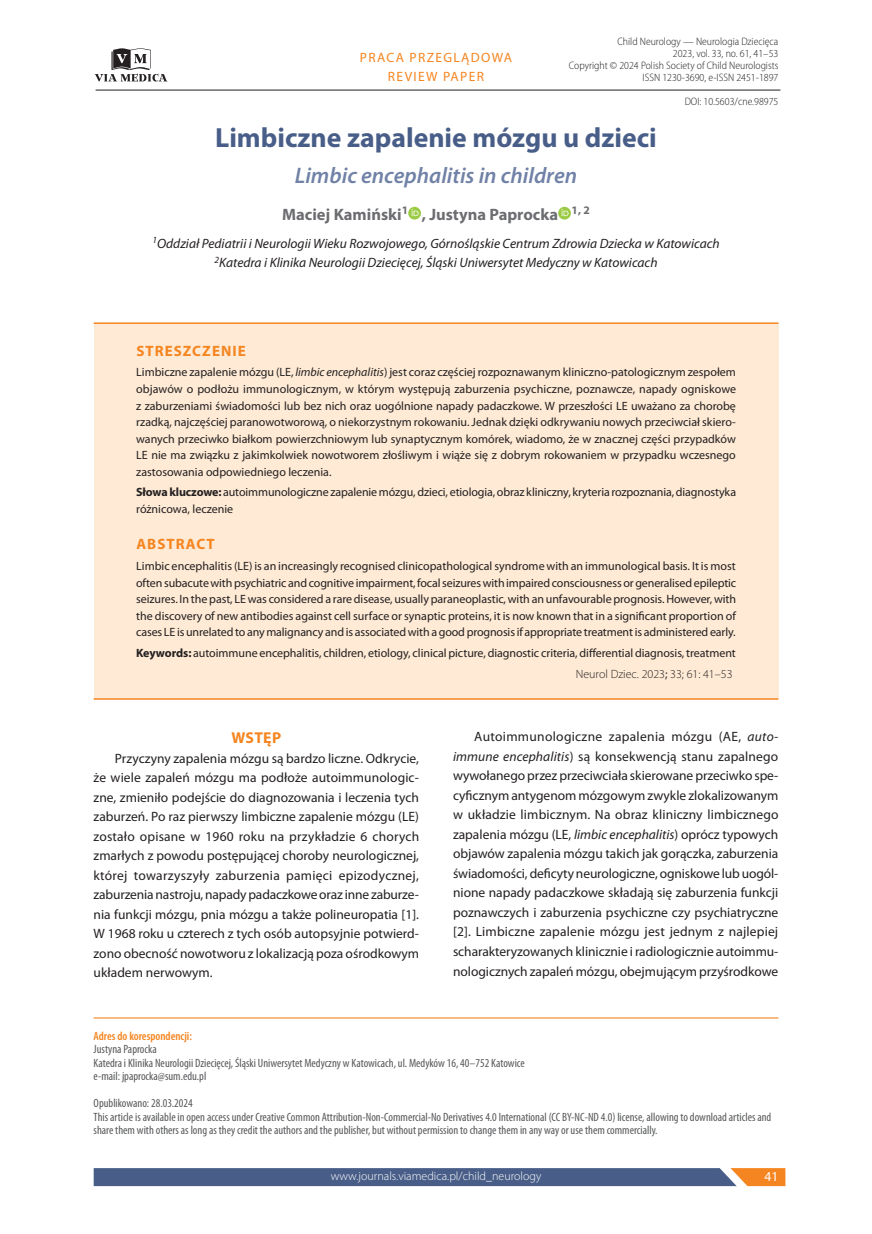
<style>
.page{position:relative;width:872px;height:1234px;background:#fff}
.page>*{position:absolute;margin:0;border:0;box-sizing:border-box;transform-origin:0 0}
._02_Tytul{font:700 27.75px "Myriad Pro";color:#485e88}
._02_Tytul_podrzedny{font:italic 600 22.5px "Myriad Pro";color:#7182a7}
._03_Autor{font:700 16.5px "Myriad Pro";color:#6c6d70}
._12_Srodtytul_1{font:700 15.75px "Myriad Pro";letter-spacing:.02em;color:#f58520}
._06_Streszczenie_tyt{font:700 15px "Myriad Pro";letter-spacing:.07em;color:#f58520}
._08_Tekst{font:13.5px/19.5px "Myriad Pro";color:#231f20;text-align:justify}
._03_Afiliacje{font:italic 13.5px/19.5px "Myriad Pro";color:#231f20;text-align:center}
.t1{font:13.5px/19.5px "Myriad Pro";letter-spacing:.1em;color:#f58520;text-align:center}
.t2{font:13.5px "Myriad Pro";color:#fff}
._06_Streszczenie_tek{font:12px/16.5px "Myriad Pro";letter-spacing:-.005em;color:#231f20;text-align:justify}
._05_This_article_is{font:condensed 12px/13.5px "Myriad Pro";color:#57585a}
._06_Streszczenie_slo{font:12px/16.5px "Myriad Pro";letter-spacing:-.005em;color:#231f20}
._05_Adres_koresponde{font:condensed 12px/13.5px "Myriad Pro";color:#57585a}
.t3{font:300 12px "Myriad Pro";color:#fff}
._06_Streszczenie_pod{font:300 12px "Myriad Pro";color:#231f20}
._05_Otrzymano{font:condensed 12px "Myriad Pro";color:#57585a}
._05_Adres_koresponde-2{font:600 condensed 12px "Myriad Pro";color:#f58520}
.t4{font:300 semi-condensed 10.8px/12px "Myriad Pro";color:#231f20;text-align:right}
.s1{font-style:italic}
.s2{font-weight:700}
.s3{font-weight:400}
</style>
<div class="page">
<svg style="left:95px;top:48px;width:72px;height:34px"></svg>
<hr style="left:96px;top:90px;width:684px;height:1px;background:#231f20">
<svg style="left:94px;top:1168px;width:691px;height:17px;background:#576483"></svg>
<hr style="left:94px;top:1017px;width:684px;height:1px;background:#f58520">
<svg style="left:408px;top:207px;width:13px;height:12px"></svg>
<svg style="left:411px;top:209px;width:7px;height:7px"></svg>
<svg style="left:558px;top:207px;width:13px;height:12px"></svg>
<svg style="left:561px;top:209px;width:7px;height:7px"></svg>
<div style="left:94px;top:323px;width:684px;height:375px;background:#feead5"></div>
<hr style="left:94px;top:322px;width:684px;height:2px;background:#f58520">
<hr style="left:94px;top:698px;width:684px;height:1px;background:#f58520">
<p class="t1" style="left:360px;top:47px;width:154px">PRACA PRZEGLĄDOWA<br>REVIEW PAPER</p>
<p class="t4" style="left:569px;top:36px;width:211px">Child Neurology — Neurologia Dziecięca<br>2023, vol. 33, no. 61, 41–53<br>Copyright © 2024 Polish Society of Child Neurologists ISSN 1230-3690, e-ISSN 2451-1897</p>
<p class="t4" style="left:684px;top:96px;width:95px">DOI: 10.5603/cne.98975</p>
<p class="_02_Tytul" style="left:215px;top:122px;width:443px">Limbiczne zapalenie mózgu u dzieci</p>
<p class="_02_Tytul_podrzedny" style="left:295px;top:163px;width:284px">Limbic encephalitis in children</p>
<p class="_03_Autor" style="left:282px;top:205px;width:309px">Maciej Kamiński<sup>1</sup> , Justyna Paprocka <sup>1,</sup> <sup>2</sup></p>
<p class="_03_Afiliacje" style="left:152px;top:233px;width:569px"><sup>1</sup>Oddział Pediatrii i Neurologii Wieku Rozwojowego, Górnośląskie Centrum Zdrowia Dziecka w Katowicach<br><sup>2</sup>Katedra i Klinika Neurologii Dziecięcej, Śląski Uniwersytet Medyczny w Katowicach</p>
<p class="_06_Streszczenie_tyt" style="left:136px;top:342px;width:111px">STRESZCZENIE</p>
<p class="_06_Streszczenie_tek" style="left:136px;top:364px;width:601px">Limbiczne zapalenie mózgu (LE, <span class="s1">limbic encephalitis</span>) jest coraz częściej rozpoznawanym kliniczno-patologicznym zespołem objawów o podłożu immunologicznym, w którym występują zaburzenia psychiczne, poznawcze, napady ogniskowe z zaburzeniami świadomości lub bez nich oraz uogólnione napady padaczkowe. W przeszłości LE uważano za chorobę rzadką, najczęściej paranowotworową, o niekorzystnym rokowaniu. Jednak dzięki odkrywaniu nowych przeciwciał skiero&shy;wanych przeciwko białkom powierzchniowym lub synaptycznym komórek, wiadomo, że w znacznej części przypadków LE nie ma związku z jakimkolwiek nowotworem złośliwym i wiąże się z dobrym rokowaniem w przypadku wczesnego zastosowania odpowiedniego leczenia.</p>
<p class="_06_Streszczenie_slo" style="left:136px;top:483px;width:601px"><span class="s2">Słowa kluczowe:</span> autoimmunologiczne zapalenie mózgu, dzieci, etiologia, obraz kliniczny, kryteria rozpoznania, diagnostyka różnicowa, leczenie</p>
<p class="_06_Streszczenie_tyt" style="left:136px;top:536px;width:80px">ABSTRACT</p>
<p class="_06_Streszczenie_tek" style="left:136px;top:557px;width:601px">Limbic encephalitis (LE) is an increasingly recognised clinicopathological syndrome with an immunological basis. It is most often subacute with psychiatric and cognitive impairment, focal seizures with impaired consciousness or generalised epileptic seizures. In the past, LE was considered a rare disease, usually paraneoplastic, with an unfavourable prognosis. However, with the discovery of new antibodies against cell surface or synaptic proteins, it is now known that in a significant proportion of cases LE is unrelated to any malignancy and is associated with a good prognosis if appropriate treatment is administered early.</p>
<p class="_06_Streszczenie_slo" style="left:136px;top:644px;width:601px"><span class="s2">Keywords:</span> autoimmune encephalitis, children, etiology, clinical picture, diagnostic criteria, differential diagnosis, treatment</p>
<p class="_06_Streszczenie_pod" style="left:576px;top:667px;width:158px">Neurol Dziec. 2023<span class="s3">;</span> 33; 61: 41–53</p>
<p class="_12_Srodtytul_1" style="left:231px;top:728px;width:51px">WSTĘP</p>
<p class="_08_Tekst" style="left:94px;top:748px;width:327px;text-indent:21px">Przyczyny zapalenia mózgu są bardzo liczne. Odkrycie, że wiele zapaleń mózgu ma podłoże autoimmunologic&shy;zne, zmieniło podejście do diagnozowania i leczenia tych zaburzeń. Po raz pierwszy limbiczne zapalenie mózgu (LE) zostało opisane w 1960 roku na przykładzie 6 chorych zmarłych z powodu postępującej choroby neurologicznej, której towarzyszyły zaburzenia pamięci epizodycznej, zaburzenia nastroju, napady padaczkowe oraz inne zaburze&shy;nia funkcji mózgu, pnia mózgu a także polineuropatia [1].<br>W 1968 roku u czterech z tych osób autopsyjnie potwierd&shy;zono obecność nowotworu z lokalizacją poza ośrodkowym układem nerwowym.</p>
<p class="_08_Tekst" style="left:453px;top:726px;width:327px;text-indent:21px">Autoimmunologiczne zapalenia mózgu (AE, <span class="s1">auto&shy;immune encephalitis</span>) są konsekwencją stanu zapalnego wywołanego przez przeciwciała skierowane przeciwko spe&shy;cyficznym antygenom mózgowym zwykle zlokalizowanym w układzie limbicznym. Na obraz kliniczny limbicznego zapalenia mózgu (LE, <span class="s1">limbic encephalitis</span>) oprócz typowych objawów zapalenia mózgu takich jak gorączka, zaburzenia świadomości, deficyty neurologiczne, ogniskowe lub uogól&shy;nione napady padaczkowe składają się zaburzenia funkcji poznawczych i zaburzenia psychiczne czy psychiatryczne [2]. Limbiczne zapalenie mózgu jest jednym z najlepiej scharakteryzowanych klinicznie i radiologicznie autoimmu&shy;nologicznych zapaleń mózgu, obejmującym przyśrodkowe</p>
<p class="_05_Adres_koresponde-2" style="left:94px;top:1029px;width:100px">Adres do korespondencji:</p>
<p class="_05_Adres_koresponde" style="left:94px;top:1042px;width:433px">Justyna Paprocka<br>Katedra i Klinika Neurologii Dziecięcej, Śląski Uniwersytet Medyczny w Katowicach, ul. Medyków 16, 40–752 Katowice e-mail: jpaprocka@sum.edu.pl</p>
<p class="_05_Otrzymano" style="left:94px;top:1095px;width:101px">Opublikowano: 28.03.2024</p>
<p class="_05_This_article_is" style="left:94px;top:1109px;width:679px">This article is available in open access under Creative Common Attribution-Non-Commercial-No Derivatives 4.0 International (CC BY-NC-ND 4.0) license, allowing to download articles and share them with others as long as they credit the authors and the publisher, but without permission to change them in any way or use them commercially.</p>
<p class="t3" style="left:331px;top:1169px;width:212px">www.journals.viamedica.pl/child_neurology</p>
<p class="t2" style="left:764px;top:1168px;width:15px">41</p>
</div>
